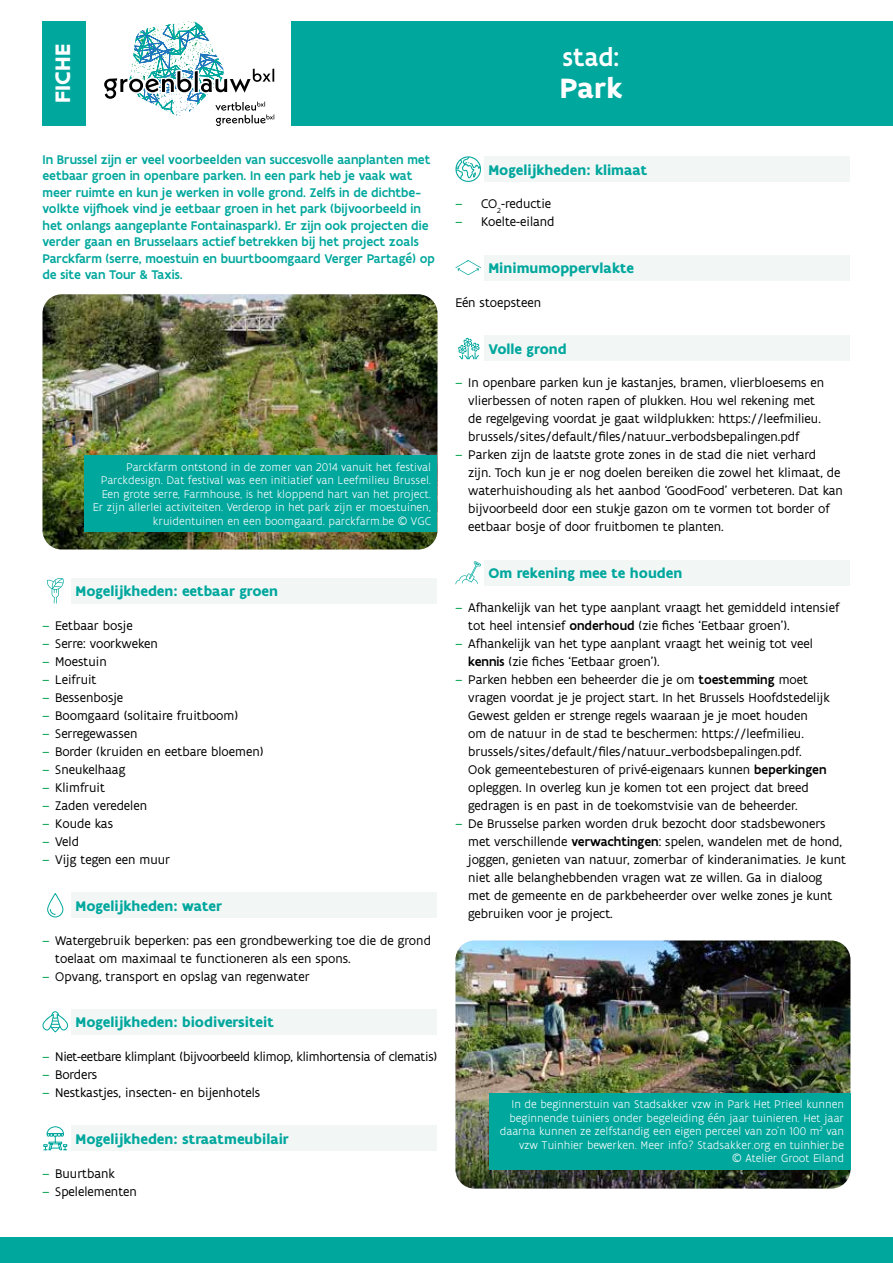
<style>
.page{position:relative;width:893px;height:1263px;background:#fff}
.page>*{position:absolute;margin:0;border:0;box-sizing:border-box;transform-origin:0 0}
.t1{font:700 30px "Flanders Art Sans";color:#fff}
.t2{font:500 27px "Flanders Art Sans";color:#fff}
.t3{font:700 22.5px "Flanders Art Sans";letter-spacing:.01em;color:#fff}
.t4{font:700 15px "Flanders Art Sans";color:#00a79d}
.t5{font:13.5px/18px "Flanders Art Sans";color:#000}
.t6{font:500 13.5px/16.5px "Flanders Art Sans";color:#00a79d}
.t7{font:13.5px "Flanders Art Sans";letter-spacing:-.02em;color:#000}
.t8{font:300 12px/13.5px "Flanders Art Sans";color:#fff;text-align:right}
.s1{color:#00a14a}
.s2{font-weight:500}
</style>
<div class="page">
<div style="left:0;top:1237px;width:893px;height:26px;background:#00a79d"></div>
<svg style="left:104px;top:21px;width:171px;height:105px"></svg>
<div style="left:291px;top:21px;width:602px;height:105px;background:#00a79d"></div>
<div style="left:43px;top:21px;width:43px;height:105px;background:#00a79d"></div>
<img style="left:43px;top:294px;width:394px;height:255px">
<div style="left:85px;top:455px;width:352px;height:77px;background:#00a79d"></div>
<div style="left:71px;top:578px;width:366px;height:25px;background:#f2f7f6"></div>
<svg style="left:47px;top:578px;width:17px;height:25px"></svg>
<div style="left:71px;top:892px;width:366px;height:26px;background:#f2f7f6"></div>
<svg style="left:47px;top:893px;width:17px;height:25px"></svg>
<div style="left:71px;top:1009px;width:366px;height:25px;background:#f2f7f6"></div>
<svg style="left:43px;top:1011px;width:25px;height:21px"></svg>
<div style="left:71px;top:1125px;width:366px;height:26px;background:#f2f7f6"></div>
<svg style="left:43px;top:1126px;width:25px;height:25px"></svg>
<div style="left:484px;top:156px;width:366px;height:26px;background:#f2f7f6"></div>
<svg style="left:455px;top:156px;width:26px;height:26px"></svg>
<div style="left:484px;top:255px;width:366px;height:25px;background:#f2f7f6"></div>
<svg style="left:455px;top:260px;width:26px;height:15px"></svg>
<div style="left:484px;top:335px;width:366px;height:26px;background:#f2f7f6"></div>
<svg style="left:458px;top:337px;width:22px;height:23px"></svg>
<div style="left:484px;top:560px;width:366px;height:25px;background:#f2f7f6"></div>
<svg style="left:455px;top:561px;width:26px;height:23px"></svg>
<img style="left:455px;top:940px;width:395px;height:248px">
<div style="left:489px;top:1093px;width:361px;height:76px;background:#00a79d"></div>
<h3 class="t3" style="left:49px;top:103px;width:61px;rotate:-90deg">FICHE</h3>
<h2 class="t2" style="left:563px;top:41px;width:58px">stad:</h2>
<h1 class="t1" style="left:560px;top:69px;width:64px">Park</h1>
<p class="t6" style="left:43px;top:151px;width:394px">In Brussel zijn er veel voorbeelden van succesvolle aanplanten met eetbaar groen in openbare parken. In een park heb je vaak wat meer ruimte en kun je werken in volle grond. Zelfs in de dichtbe&shy;volkte vijfhoek vind je eetbaar groen in het park (bijvoorbeeld in het onlangs aangeplante Fontainaspark). Er zijn ook projecten die verder gaan en Brusselaars actief betrekken bij het project zoals Parckfarm (serre, moestuin en buurtboomgaard Verger Partagé) op de site van Tour &amp; Taxis.</p>
<p class="t8" style="left:93px;top:460px;width:340px">Parckfarm ontstond in de zomer van 2014 vanuit het festival Parckdesign. Dat festival was een initiatief van Leefmilieu Brussel.<br>Een grote serre, Farmhouse, is het kloppend hart van het project.<br>Er zijn allerlei activiteiten. Verderop in het park zijn er moestuinen, kruidentuinen en een boomgaard. parckfarm.be © VGC</p>
<p class="t4" style="left:75px;top:582px;width:204px">Mogelijkheden: eetbaar groen</p>
<p class="t5" style="left:43px;top:617px;width:92px"><span class="s1">–</span> Eetbaar bosje</p>
<p class="t5" style="left:43px;top:635px;width:117px"><span class="s1">–</span> Serre: voorkweken</p>
<p class="t5" style="left:43px;top:653px;width:66px"><span class="s1">–</span> Moestuin</p>
<p class="t5" style="left:43px;top:671px;width:56px"><span class="s1">–</span> Leifruit</p>
<p class="t5" style="left:43px;top:689px;width:82px"><span class="s1">–</span> Bessenbosje</p>
<p class="t5" style="left:43px;top:707px;width:197px"><span class="s1">–</span> Boomgaard (solitaire fruitboom)</p>
<p class="t5" style="left:43px;top:725px;width:96px"><span class="s1">–</span> Serregewassen</p>
<p class="t5" style="left:43px;top:743px;width:222px"><span class="s1">–</span> Border (kruiden en eetbare bloemen)</p>
<p class="t5" style="left:43px;top:761px;width:85px"><span class="s1">–</span> Sneukelhaag</p>
<p class="t5" style="left:43px;top:779px;width:64px"><span class="s1">–</span> Klimfruit</p>
<p class="t5" style="left:43px;top:797px;width:106px"><span class="s1">–</span> Zaden veredelen</p>
<p class="t5" style="left:43px;top:815px;width:72px"><span class="s1">–</span> Koude kas</p>
<p class="t5" style="left:43px;top:833px;width:38px"><span class="s1">–</span> Veld</p>
<p class="t5" style="left:43px;top:851px;width:129px"><span class="s1">–</span> Vijg tegen een muur</p>
<p class="t4" style="left:75px;top:896px;width:148px">Mogelijkheden: water</p>
<p class="t5" style="left:55px;top:931px;width:377px;text-indent:-13px"><span class="s1">–</span> Watergebruik beperken: pas een grondbewerking toe die de grond toelaat om maximaal te functioneren als een spons.</p>
<p class="t5" style="left:43px;top:967px;width:269px"><span class="s1">–</span> Opvang, transport en opslag van regenwater</p>
<p class="t4" style="left:75px;top:1013px;width:200px">Mogelijkheden: biodiversiteit</p>
<p class="t7" style="left:43px;top:1048px;width:396px"><span class="s1">–</span> Niet-eetbare klimplant (bijvoorbeeld klimop, klimhortensia of clematis)</p>
<p class="t5" style="left:43px;top:1066px;width:56px"><span class="s1">–</span> Borders</p>
<p class="t5" style="left:43px;top:1084px;width:219px"><span class="s1">–</span> Nestkastjes, insecten- en bijenhotels</p>
<p class="t4" style="left:75px;top:1129px;width:215px">Mogelijkheden: straatmeubilair</p>
<p class="t5" style="left:43px;top:1164px;width:74px"><span class="s1">–</span> Buurtbank</p>
<p class="t5" style="left:43px;top:1182px;width:96px"><span class="s1">–</span> Spelelementen</p>
<p class="t4" style="left:488px;top:160px;width:160px">Mogelijkheden: klimaat</p>
<p class="t5" style="left:455px;top:195px;width:97px"><span class="s1">–</span> CO<sub>2</sub>-reductie</p>
<p class="t5" style="left:455px;top:213px;width:101px"><span class="s1">–</span> Koelte-eiland</p>
<p class="t4" style="left:488px;top:259px;width:147px">Minimumoppervlakte</p>
<p class="t5" style="left:455px;top:294px;width:87px">Eén stoepsteen</p>
<p class="t4" style="left:488px;top:339px;width:80px">Volle grond</p>
<p class="t5" style="left:468px;top:374px;width:358px;text-indent:-13px"><span class="s1">–</span> In openbare parken kun je kastanjes, bramen, vlierbloesems en vlierbessen of noten rapen of plukken. Hou wel rekening met de regelgeving voordat je gaat wildplukken: https://leefmilieu. brussels/sites/default/files/natuur_verbodsbepalingen.pdf</p>
<p class="t5" style="left:468px;top:446px;width:376px;text-indent:-13px"><span class="s1">–</span> Parken zijn de laatste grote zones in de stad die niet verhard<br>zijn. Toch kun je er nog doelen bereiken die zowel het klimaat, de waterhuishouding als het aanbod ‘GoodFood’ verbeteren. Dat kan bijvoorbeeld door een stukje gazon om te vormen tot border of eetbaar bosje of door fruitbomen te planten.</p>
<p class="t4" style="left:488px;top:564px;width:195px">Om rekening mee te houden</p>
<p class="t5" style="left:468px;top:599px;width:373px;text-indent:-13px"><span class="s1">–</span> Afhankelijk van het type aanplant vraagt het gemiddeld intensief tot heel intensief <span class="s2">onderhoud</span> (zie fiches ‘Eetbaar groen’).</p>
<p class="t5" style="left:468px;top:635px;width:346px;text-indent:-13px"><span class="s1">–</span> Afhankelijk van het type aanplant vraagt het weinig tot veel <span class="s2">kennis</span> (zie fiches ‘Eetbaar groen’).</p>
<p class="t5" style="left:468px;top:671px;width:363px;text-indent:-13px"><span class="s1">–</span> Parken hebben een beheerder die je om <span class="s2">toestemming</span> moet vragen voordat je je project start. In het Brussels Hoofdstedelijk Gewest gelden er strenge regels waaraan je je moet houden<br>om de natuur in de stad te beschermen: https://leefmilieu. brussels/sites/default/files/natuur_verbodsbepalingen.pdf.<br>Ook gemeentebesturen of privé-eigenaars kunnen <span class="s2">beperkingen </span>opleggen. In overleg kun je komen tot een project dat breed gedragen is en past in de toekomstvisie van de beheerder.</p>
<p class="t5" style="left:468px;top:815px;width:379px;text-indent:-13px"><span class="s1">–</span> De Brusselse parken worden druk bezocht door stadsbewoners met verschillende <span class="s2">verwachtingen</span>: spelen, wandelen met de hond, joggen, genieten van natuur, zomerbar of kinderanimaties. Je kunt niet alle belanghebbenden vragen wat ze willen. Ga in dialoog met de gemeente en de parkbeheerder over welke zones je kunt gebruiken voor je project.</p>
<p class="t8" style="left:500px;top:1098px;width:346px">In de beginnerstuin van Stadsakker vzw in Park Het Prieel kunnen beginnende tuiniers onder begeleiding één jaar tuinieren. Het jaar daarna kunnen ze zelfstandig een eigen perceel van zo’n 100 m<sup>2</sup> van vzw Tuinhier bewerken. Meer info? Stadsakker.org en tuinhier.be<br>© Atelier Groot Eiland</p>
</div>
